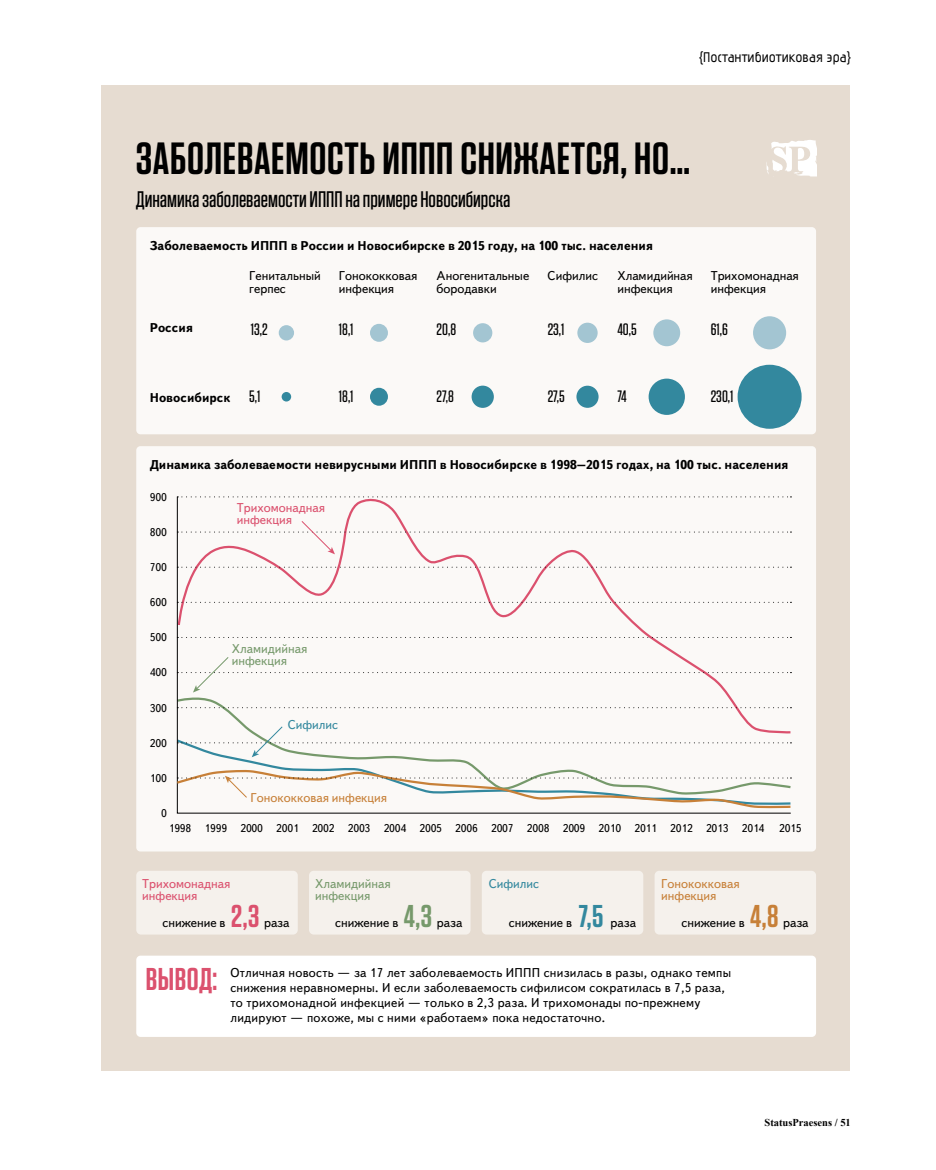
<style>
.page{position:relative;width:936px;height:1170px;background:#fff}
.page>*{position:absolute;margin:0;border:0;box-sizing:border-box;transform-origin:0 0}
.t1{font:600 45px "SF Tungsten";letter-spacing:.015em;color:#000}
.t2{font:600 31.5px "SF Tungsten";letter-spacing:.02em;color:#db516e}
.t3{font:600 31.5px "SF Tungsten";color:#c78038}
.t4{font:600 31.5px "SF Tungsten";color:#76996b}
.t5{font:600 31.5px "SF Tungsten";color:#33889e}
.t6{font:500 22.5px "SF Tungsten";color:#000}
.t7{font:500 16.5px "SF Tungsten";color:#000}
.t8{font:700 16.5px "Magic";color:#000}
.t9{font:12.75px/15px "Text";letter-spacing:.02em;color:#000}
.t10{font:700 12.75px "Text";color:#000}
.t11{font:12.75px/13.5px "Text";color:#000}
.t12{font:12.75px/12px "Text";color:#db516e}
.t13{font:12.75px/12px "Text";color:#c78038}
.t14{font:12.75px/12px "Text";color:#76996b}
.t15{font:12.75px "Text";color:#33889e}
.t16{font:11.25px "Text";letter-spacing:-.025em;color:#000}
.t17{font:700 10.5px "Times New Roman";color:#000}
.s1{font-family:"SF Tungsten";font-weight:500;font-size:16.5px}
</style>
<div class="page">
<div style="left:101px;top:85px;width:749px;height:985px;background:#e6dcd1"></div>
<div style="left:136px;top:446px;width:680px;height:405px;background:#fbf9f7;border-radius:4px"></div>
<div style="left:136px;top:227px;width:680px;height:207px;background:#fbf9f7;border-radius:4px"></div>
<svg style="left:766px;top:140px;width:51px;height:37px"></svg>
<div style="left:136px;top:955px;width:680px;height:81px;background:#fff;border-radius:4px"></div>
<div style="left:279px;top:325px;width:15px;height:15px;background:#a3c5d2;border-radius:50%"></div>
<div style="left:370px;top:324px;width:18px;height:18px;background:#a3c5d2;border-radius:50%"></div>
<div style="left:473px;top:323px;width:19px;height:19px;background:#a3c5d2;border-radius:50%"></div>
<div style="left:577px;top:322px;width:20px;height:21px;background:#a3c5d2;border-radius:50%"></div>
<div style="left:653px;top:319px;width:27px;height:27px;background:#a3c5d2;border-radius:50%"></div>
<div style="left:753px;top:316px;width:33px;height:33px;background:#a3c5d2;border-radius:50%"></div>
<div style="left:281px;top:392px;width:10px;height:9px;background:#33889e;border-radius:50%"></div>
<div style="left:370px;top:388px;width:18px;height:17px;background:#33889e;border-radius:50%"></div>
<div style="left:471px;top:385px;width:23px;height:23px;background:#33889e;border-radius:50%"></div>
<div style="left:576px;top:385px;width:22px;height:23px;background:#33889e;border-radius:50%"></div>
<div style="left:648px;top:378px;width:37px;height:37px;background:#33889e;border-radius:50%"></div>
<div style="left:737px;top:365px;width:64px;height:64px;background:#33889e;border-radius:50%"></div>
<svg style="left:176px;top:496px;width:615px;height:317px"></svg>
<svg style="left:177px;top:496px;width:614px;height:1px"></svg>
<svg style="left:177px;top:566px;width:614px;height:1px"></svg>
<svg style="left:177px;top:602px;width:614px;height:1px"></svg>
<svg style="left:177px;top:637px;width:614px;height:1px"></svg>
<svg style="left:177px;top:707px;width:614px;height:1px"></svg>
<svg style="left:177px;top:520px;width:614px;height:34px"></svg>
<svg style="left:177px;top:656px;width:614px;height:36px"></svg>
<svg style="left:176px;top:725px;width:616px;height:84px"></svg>
<div style="left:654px;top:870px;width:162px;height:64px;background:#f5f1ec;border-radius:5px"></div>
<div style="left:309px;top:870px;width:161px;height:64px;background:#f5f1ec;border-radius:5px"></div>
<div style="left:136px;top:870px;width:162px;height:64px;background:#f5f1ec;border-radius:5px"></div>
<div style="left:482px;top:870px;width:161px;height:64px;background:#f5f1ec;border-radius:5px"></div>
<p class="t8" style="left:699px;top:49px;width:153px">{Постантибиотиковая эра}</p>
<h1 class="t1" style="left:136px;top:134px;width:555px">ЗАБОЛЕВАЕМОСТЬ ИППП СНИЖАЕТСЯ, НО…</h1>
<h3 class="t6" style="left:136px;top:187px;width:375px">Динамика заболеваемости ИППП на примере Новосибирска</h3>
<p class="t10" style="left:150px;top:238px;width:504px">Заболеваемость ИППП в России и Новосибирске в 2015 году, на 100 тыс. населения</p>
<p class="t11" style="left:249px;top:269px;width:73px">Генитальный герпес</p>
<p class="t11" style="left:339px;top:269px;width:80px">Гонококковая инфекция</p>
<p class="t11" style="left:436px;top:269px;width:94px">Аногенитальные бородавки</p>
<p class="t11" style="left:547px;top:269px;width:52px">Сифилис</p>
<p class="t11" style="left:617px;top:269px;width:77px">Хламидийная инфекция</p>
<p class="t11" style="left:710px;top:269px;width:90px">Трихомонадная инфекция</p>
<p class="t10" style="left:150px;top:319px;width:45px">Россия</p>
<p class="t7" style="left:251px;top:320px;width:18px">13,2</p>
<p class="t7" style="left:339px;top:320px;width:16px">18,1</p>
<p class="t7" style="left:436px;top:320px;width:21px">20,8</p>
<p class="t7" style="left:547px;top:320px;width:18px">23,1</p>
<p class="t7" style="left:617px;top:320px;width:21px">40,5</p>
<p class="t7" style="left:710px;top:320px;width:19px">61,6</p>
<p class="t10" style="left:150px;top:390px;width:112px">Новосибирск <span class="s1">5,1</span></p>
<p class="t7" style="left:339px;top:388px;width:16px">18,1</p>
<p class="t7" style="left:436px;top:388px;width:19px">27,8</p>
<p class="t7" style="left:547px;top:388px;width:19px">27,5</p>
<p class="t7" style="left:617px;top:388px;width:11px">74</p>
<p class="t7" style="left:710px;top:388px;width:24px">230,1</p>
<p class="t10" style="left:150px;top:457px;width:640px">Динамика заболеваемости невирусными ИППП в Новосибирске в 1998–2015 годах, на 100 тыс. населения</p>
<p class="t16" style="left:150px;top:490px;width:19px">900</p>
<p class="t16" style="left:150px;top:525px;width:19px">800</p>
<p class="t16" style="left:150px;top:560px;width:19px">700</p>
<p class="t16" style="left:150px;top:596px;width:19px">600</p>
<p class="t16" style="left:150px;top:631px;width:19px">500</p>
<p class="t16" style="left:150px;top:666px;width:19px">400</p>
<p class="t16" style="left:150px;top:701px;width:19px">300</p>
<p class="t16" style="left:150px;top:736px;width:19px">200</p>
<p class="t16" style="left:150px;top:771px;width:19px">100</p>
<p class="t16" style="left:161px;top:806px;width:7px">0</p>
<p class="t16" style="left:169px;top:821px;width:597px">1998 1999 2000 2001 2002 2003 2004 2005 2006 2007 2008 2009 2010 2011 2012 2013 2014</p>
<p class="t16" style="left:779px;top:821px;width:24px">2015</p>
<p class="t12" style="left:237px;top:502px;width:90px">Трихомонадная инфекция</p>
<p class="t14" style="left:232px;top:643px;width:77px">Хламидийная инфекция</p>
<p class="t15" style="left:288px;top:717px;width:52px">Сифилис</p>
<p class="t13" style="left:250px;top:792px;width:138px">Гонококковая инфекция</p>
<p class="t12" style="left:142px;top:878px;width:90px">Трихомонадная инфекция</p>
<p class="t14" style="left:315px;top:878px;width:77px">Хламидийная инфекция</p>
<p class="t15" style="left:488px;top:876px;width:52px">Сифилис</p>
<p class="t13" style="left:661px;top:878px;width:80px">Гонококковая инфекция</p>
<h2 class="t2" style="left:231px;top:899px;width:30px">2,3</h2>
<p class="t11" style="left:162px;top:916px;width:65px">снижение в</p>
<p class="t9" style="left:264px;top:915px;width:27px">раза</p>
<h2 class="t4" style="left:404px;top:899px;width:30px">4,3</h2>
<p class="t11" style="left:335px;top:916px;width:65px">снижение в</p>
<p class="t9" style="left:437px;top:915px;width:27px">раза</p>
<h2 class="t5" style="left:578px;top:899px;width:26px">7,5</h2>
<p class="t11" style="left:509px;top:916px;width:65px">снижение в</p>
<p class="t9" style="left:610px;top:915px;width:27px">раза</p>
<h2 class="t3" style="left:750px;top:899px;width:30px">4,8</h2>
<p class="t11" style="left:681px;top:916px;width:65px">снижение в</p>
<p class="t9" style="left:783px;top:915px;width:27px">раза</p>
<h2 class="t2" style="left:146px;top:961px;width:73px">ВЫВОД:</h2>
<p class="t9" style="left:230px;top:965px;width:502px">Отличная новость — за 17 лет заболеваемость ИППП снизилась в разы, однако темпы снижения неравномерны. И если заболеваемость сифилисом сократилась в 7,5 раза, то трихомонадной инфекцией — только в 2,3 раза. И трихомонады по-прежнему лидируют — похоже, мы с ними «работаем» пока недостаточно.</p>
<p class="t17" style="left:764px;top:1115px;width:88px">StatusPraesens / 51</p>
</div>
